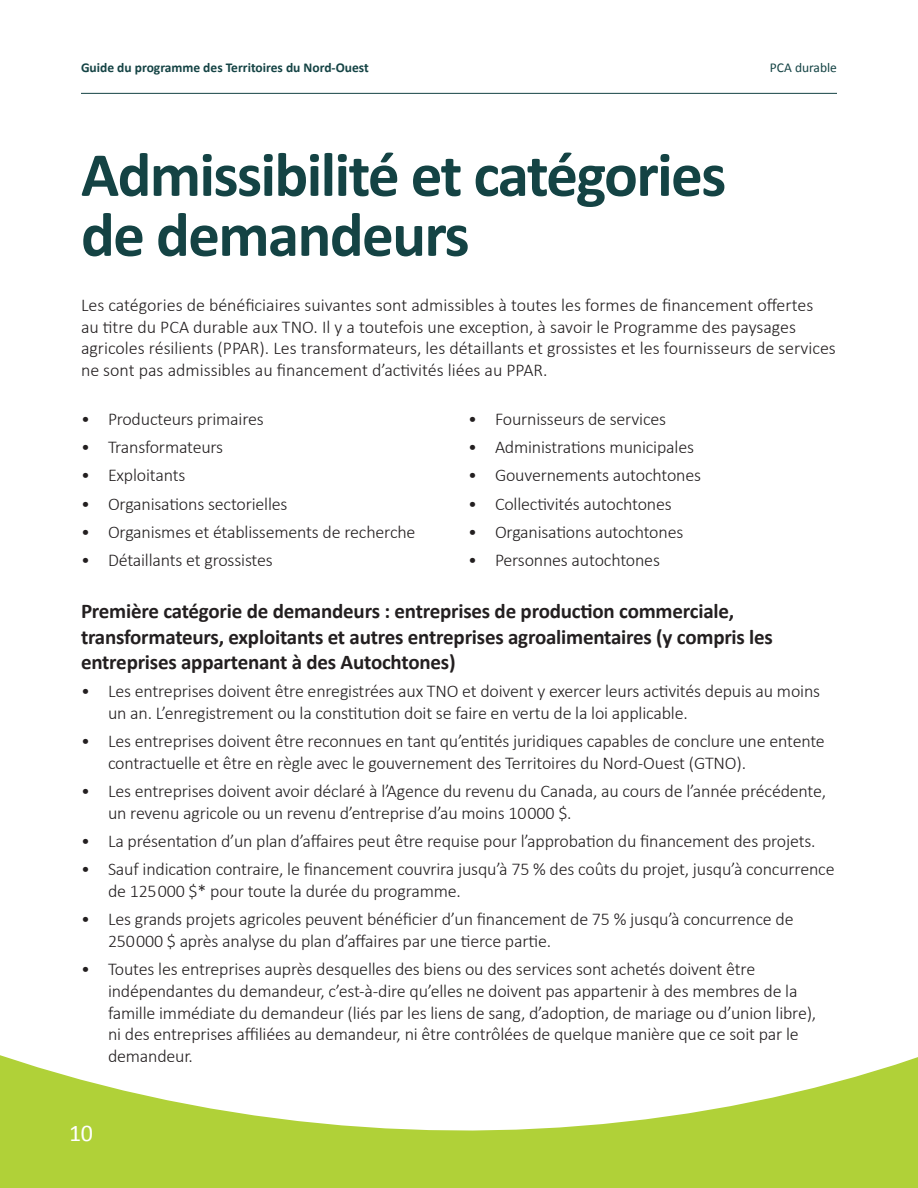
<style>
.page{position:relative;width:918px;height:1188px;background:#fff}
.page>*{position:absolute;margin:0;border:0;box-sizing:border-box;transform-origin:0 0}
.t1{font:700 63px/60px "Calibri";letter-spacing:-.025em;color:#144344}
.t2{font:24px "Calibri";color:#fff}
.t3{font:700 21px/25.2px "Calibri";letter-spacing:-.01em;color:#231f20}
.t4{font:300 18px/21.6px "Calibri";letter-spacing:-.01em;color:#231f20}
.t5{font:700 13.5px "Calibri";color:#144344}
.t6{font:13.5px "Calibri";color:#144344}
</style>
<div class="page">
<svg style="left:0;top:1055px;width:918px;height:133px;fill:#b0d138"></svg>
<hr style="left:81px;top:93px;width:756px;height:1px;background:#144344">
<p class="t5" style="left:81px;top:59px;width:289px">Guide du programme des Territoires du Nord-Ouest</p>
<p class="t6" style="left:770px;top:59px;width:69px">PCA durable</p>
<h1 class="t1" style="left:81px;top:145px;width:647px">Admissibilité et catégories de demandeurs</h1>
<p class="t4" style="left:81px;top:294px;width:756px">Les catégories de bénéficiaires suivantes sont admissibles à toutes les formes de financement offertes<br>au titre du PCA durable aux TNO. Il y a toutefois une exception, à savoir le Programme des paysages agricoles résilients (PPAR). Les transformateurs, les détaillants et grossistes et les fournisseurs de services ne sont pas admissibles au financement d’activités liées au PPAR.</p>
<p class="t4" style="left:81px;top:408px;width:184px">• Producteurs primaires</p>
<p class="t4" style="left:81px;top:436px;width:144px">• Transformateurs</p>
<p class="t4" style="left:81px;top:464px;width:106px">• Exploitants</p>
<p class="t4" style="left:81px;top:493px;width:208px">• Organisations sectorielles</p>
<p class="t4" style="left:81px;top:521px;width:336px">• Organismes et établissements de recherche</p>
<p class="t4" style="left:81px;top:549px;width:193px">• Détaillants et grossistes</p>
<p class="t4" style="left:468px;top:408px;width:200px">• Fournisseurs de services</p>
<p class="t4" style="left:468px;top:436px;width:228px">• Administrations municipales</p>
<p class="t4" style="left:468px;top:464px;width:235px">• Gouvernements autochtones</p>
<p class="t4" style="left:468px;top:493px;width:205px">• Collectivités autochtones</p>
<p class="t4" style="left:468px;top:521px;width:217px">• Organisations autochtones</p>
<p class="t4" style="left:468px;top:549px;width:193px">• Personnes autochtones</p>
<p class="t3" style="left:81px;top:599px;width:693px">Première catégorie de demandeurs : entreprises de production commerciale, transformateurs, exploitants et autres entreprises agroalimentaires (y compris les entreprises appartenant à des Autochtones)</p>
<p class="t4" style="left:108px;top:680px;width:714px;text-indent:-27px">• Les entreprises doivent être enregistrées aux TNO et doivent y exercer leurs activités depuis au moins un an. L’enregistrement ou la constitution doit se faire en vertu de la loi applicable.</p>
<p class="t4" style="left:108px;top:730px;width:718px;text-indent:-27px">• Les entreprises doivent être reconnues en tant qu’entités juridiques capables de conclure une entente contractuelle et être en règle avec le gouvernement des Territoires du Nord-Ouest (GTNO).</p>
<p class="t4" style="left:108px;top:780px;width:720px;text-indent:-27px">• Les entreprises doivent avoir déclaré à l’Agence du revenu du Canada, au cours de l’année précédente, un revenu agricole ou un revenu d’entreprise d’au moins 10 000 $.</p>
<p class="t4" style="left:81px;top:830px;width:736px">• La présentation d’un plan d’affaires peut être requise pour l’approbation du financement des projets.</p>
<p class="t4" style="left:108px;top:858px;width:728px;text-indent:-27px">• Sauf indication contraire, le financement couvrira jusqu’à 75 % des coûts du projet, jusqu’à concurrence de 125 000 $* pour toute la durée du programme.</p>
<p class="t4" style="left:108px;top:908px;width:687px;text-indent:-27px">• Les grands projets agricoles peuvent bénéficier d’un financement de 75 % jusqu’à concurrence de<br>250 000 $ après analyse du plan d’affaires par une tierce partie.</p>
<p class="t4" style="left:108px;top:958px;width:710px;text-indent:-27px">• Toutes les entreprises auprès desquelles des biens ou des services sont achetés doivent être indépendantes du demandeur, c’est-à-dire qu’elles ne doivent pas appartenir à des membres de la famille immédiate du demandeur (liés par les liens de sang, d’adoption, de mariage ou d’union libre), ni des entreprises affiliées au demandeur, ni être contrôlées de quelque manière que ce soit par le demandeur.</p>
<h2 class="t2" style="left:69px;top:1118px;width:25px">10</h2>
</div>
